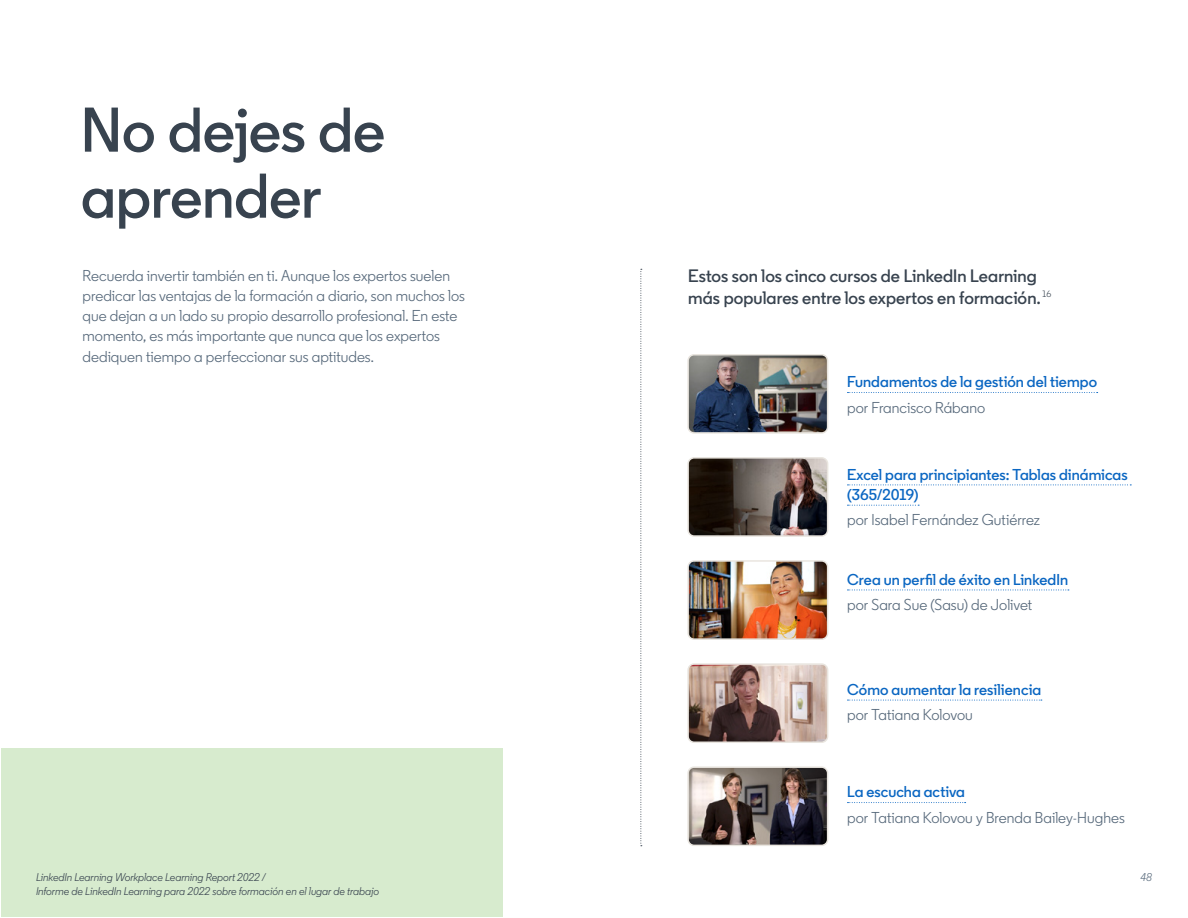
<style>
.page{position:relative;width:1188px;height:918px;background:#fff}
.page>*{position:absolute;margin:0;border:0;box-sizing:border-box;transform-origin:0 0}
.t1{font:600 63px/66px "Community";color:#38434f}
.t2{font:600 18px/21.6px "Community";letter-spacing:.005em;color:#38434f}
.t3{font:15.75px/20.2px "Community";letter-spacing:.005em;color:#56687a}
.t4{font:600 15.75px/20.2px "Community";letter-spacing:.005em;color:#0a66c2}
.t5{font:italic 11.25px/13.5px "Community";color:#38434f}
.t6{font:italic 11.25px "Community";color:#56687a}
</style>
<div class="page">
<div style="left:1px;top:748px;width:501px;height:169px;background:#d7ebce"></div>
<img style="left:690px;top:460px;width:138px;height:74px">
<div style="left:687px;top:457px;width:141px;height:80px;border:2px solid #e9e5df;border-radius:6px"></div>
<svg style="left:848px;top:485px;width:283px;height:1px"></svg>
<svg style="left:848px;top:505px;width:71px;height:1px"></svg>
<img style="left:690px;top:357px;width:138px;height:74px">
<div style="left:687px;top:354px;width:141px;height:80px;border:2px solid #e9e5df;border-radius:6px"></div>
<svg style="left:848px;top:392px;width:250px;height:1px"></svg>
<img style="left:690px;top:563px;width:138px;height:74px">
<div style="left:687px;top:560px;width:141px;height:80px;border:2px solid #e9e5df;border-radius:6px"></div>
<svg style="left:848px;top:590px;width:221px;height:1px"></svg>
<img style="left:690px;top:666px;width:138px;height:74px">
<div style="left:687px;top:663px;width:141px;height:80px;border:2px solid #e9e5df;border-radius:6px"></div>
<svg style="left:848px;top:700px;width:194px;height:1px"></svg>
<img style="left:690px;top:769px;width:138px;height:74px">
<div style="left:687px;top:766px;width:141px;height:80px;border:2px solid #e9e5df;border-radius:6px"></div>
<svg style="left:848px;top:802px;width:118px;height:1px"></svg>
<svg style="left:640px;top:269px;width:2px;height:577px"></svg>
<h1 class="t1" style="left:81px;top:96px;width:306px">No dejes de aprender</h1>
<p class="t3" style="left:82px;top:265px;width:384px">Recuerda invertir también en ti. Aunque los expertos suelen predicar las ventajas de la formación a diario, son muchos los que dejan a un lado su propio desarrollo profesional. En este momento, es más importante que nunca que los expertos dediquen tiempo a perfeccionar sus aptitudes.</p>
<p class="t2" style="left:688px;top:265px;width:365px">Estos son los cinco cursos de LinkedIn Learning más populares entre los expertos en formación. <sup>16</sup></p>
<p class="t4" style="left:847px;top:372px;width:251px">Fundamentos de la gestión del tiempo</p>
<p class="t3" style="left:847px;top:397px;width:140px">por Francisco Rábano</p>
<p class="t4" style="left:847px;top:464px;width:282px">Excel para principiantes: Tablas dinámicas (365/2019)</p>
<p class="t3" style="left:847px;top:510px;width:194px">por Isabel Fernández Gutiérrez</p>
<p class="t4" style="left:847px;top:569px;width:223px">Crea un perfil de éxito en LinkedIn</p>
<p class="t3" style="left:847px;top:595px;width:186px">por Sara Sue (Sasu) de Jolivet</p>
<p class="t4" style="left:847px;top:679px;width:196px">Cómo aumentar la resiliencia</p>
<p class="t3" style="left:847px;top:705px;width:127px">por Tatiana Kolovou</p>
<p class="t4" style="left:847px;top:782px;width:119px">La escucha activa</p>
<p class="t3" style="left:847px;top:807px;width:279px">por Tatiana Kolovou y Brenda Bailey-Hughes</p>
<p class="t5" style="left:36px;top:871px;width:345px">LinkedIn Learning Workplace Learning Report 2022 /<br>Informe de LinkedIn Learning para 2022 sobre formación en el lugar de trabajo</p>
<p class="t6" style="left:1141px;top:871px;width:13px">48</p>
</div>
